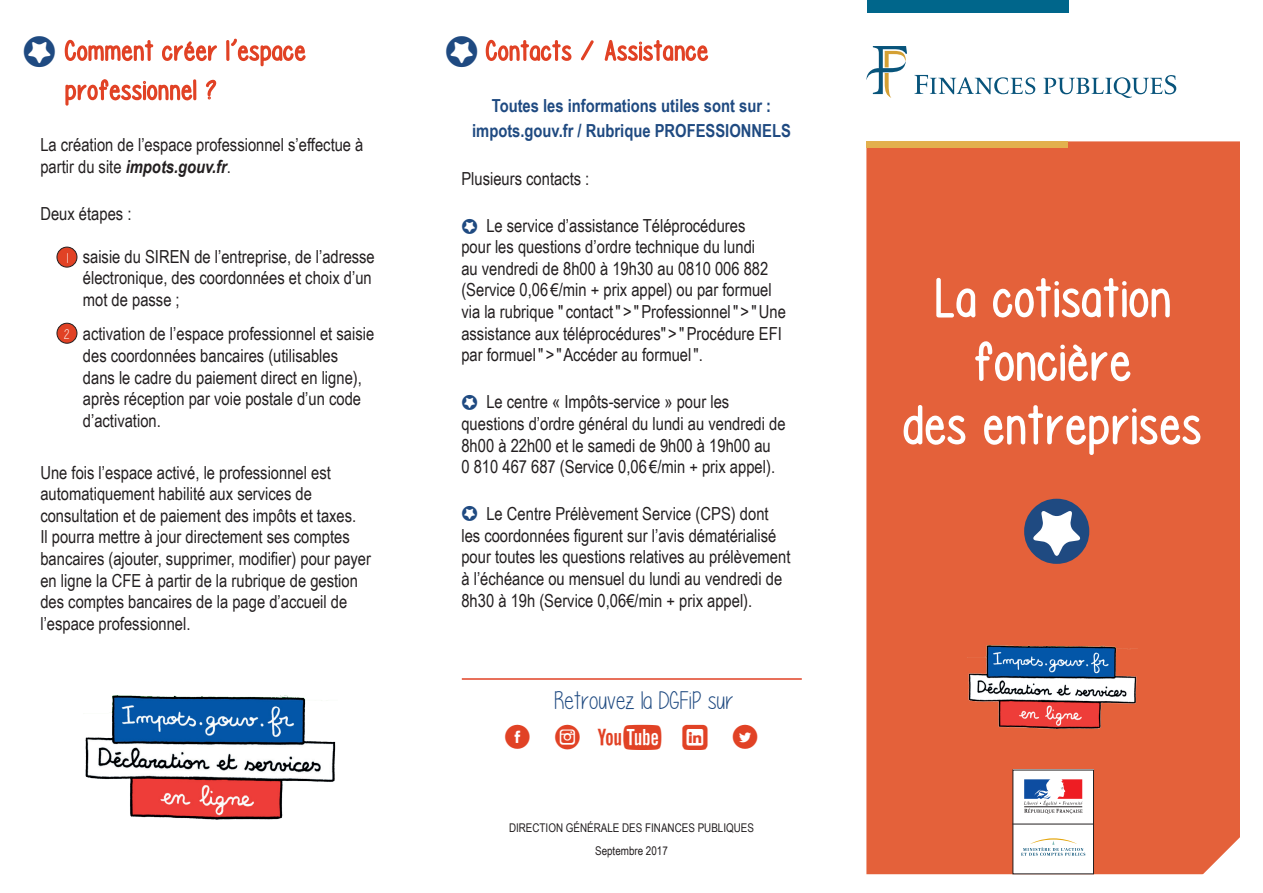
<style>
.page{position:relative;width:1263px;height:893px;background:#fff}
.page>*{position:absolute;margin:0;border:0;box-sizing:border-box;transform-origin:0 0}
.t1{font:65.1px "Stars for 3 DFX";color:#1f4a81}
.t2{font:37.5px "socialtype";color:#e14225}
.t3{font:30.9px "Stars for 3 DFX";color:#1f4a81}
.t4{font:25.5px "Please write me a song";color:#1f4a81}
.t5{font:18px/21.6px "Arial Narrow";color:#231f20}
.t6{font:700 18px/25.8px "Arial Narrow";color:#1f4a81;text-align:center}
.t7{font:15px "Stars for 3 DFX";color:#1f4a81}
.t8{font:14.25px "Please write me a song";color:#fff}
.t9{font:12px/23px "Arial Narrow";color:#231f20;text-align:center}
.s1{font-weight:700;font-style:italic}
.s2{font-family:"Sociallogostfb";font-size:30px}
</style>
<div class="page">
<div style="left:866px;top:141px;width:374px;height:733px;background:#e4613a"></div>
<div style="left:867px;top:0;width:201px;height:13px;background:#00668b"></div>
<div style="left:866px;top:141px;width:202px;height:6px;background:#e3b04e"></div>
<svg style="left:1200px;top:825px;width:40px;height:50px"></svg>
<svg style="left:914px;top:75px;width:121px;height:19px"></svg>
<svg style="left:1043px;top:75px;width:133px;height:23px"></svg>
<svg style="left:866px;top:46px;width:41px;height:52px"></svg>
<svg style="left:903px;top:276px;width:298px;height:329px;background:#e66f4b"></svg>
<div style="left:1031px;top:505px;width:53px;height:54px;background:#fff;border-radius:50%"></div>
<svg style="left:226px;top:38px;width:80px;height:29px"></svg>
<svg style="left:64px;top:39px;width:153px;height:67px"></svg>
<svg style="left:485px;top:39px;width:87px;height:22px"></svg>
<svg style="left:580px;top:40px;width:14px;height:21px"></svg>
<svg style="left:604px;top:40px;width:105px;height:22px"></svg>
<div style="left:57px;top:247px;width:20px;height:20px;background:#e14225;border-radius:50%"></div>
<div style="left:57px;top:247px;width:20px;height:20px;border:1px solid #231f20;border-radius:50%"></div>
<div style="left:57px;top:323px;width:20px;height:20px;background:#e14225;border-radius:50%"></div>
<div style="left:57px;top:323px;width:20px;height:20px;border:1px solid #231f20;border-radius:50%"></div>
<img style="left:967px;top:646px;width:170px;height:83px">
<hr style="left:462px;top:678px;width:340px;height:2px;background:#e14225">
<img style="left:85px;top:696px;width:251px;height:123px">
<div style="left:1013px;top:770px;width:81px;height:104px;background:#fff"></div>
<hr style="left:1012px;top:824px;width:82px;height:1px;background:#231f20">
<svg style="left:1021px;top:838px;width:64px;height:18px"></svg>
<svg style="left:1024px;top:779px;width:58px;height:35px"></svg>
<h3 class="t3" style="left:22px;top:36px;width:35px">Q</h3>
<h3 class="t3" style="left:445px;top:36px;width:35px">Q</h3>
<p class="t5" style="left:40px;top:133px;width:325px">La création de l’espace professionnel s’effectue à partir du site <span class="s1">impots.gouv.fr</span>.</p>
<p class="t5" style="left:40px;top:202px;width:93px">Deux étapes :</p>
<p class="t5" style="left:83px;top:245px;width:294px">saisie du SIREN de l’entreprise, de l’adresse électronique, des coordonnées et choix d’un mot de passe ;</p>
<p class="t5" style="left:83px;top:323px;width:293px">activation de l’espace professionnel et saisie des coordonnées bancaires (utilisables dans le cadre du paiement direct en ligne), après réception par voie postale d’un code d’activation.</p>
<p class="t5" style="left:40px;top:461px;width:332px">Une fois l’espace activé, le professionnel est automatiquement habilité aux services de consultation et de paiement des impôts et taxes.<br>Il pourra mettre à jour directement ses comptes bancaires (ajouter, supprimer, modifier) pour payer en ligne la CFE à partir de la rubrique de gestion des comptes bancaires de la page d’accueil de l’espace professionnel.</p>
<p class="t8" style="left:65px;top:251px;width:5px">1</p>
<p class="t8" style="left:64px;top:327px;width:8px">2</p>
<p class="t6" style="left:472px;top:91px;width:320px">Toutes les informations utiles sont sur : impots.gouv.fr / Rubrique PROFESSIONNELS</p>
<p class="t5" style="left:461px;top:167px;width:129px">Plusieurs contacts :</p>
<p class="t5" style="left:461px;top:214px;width:326px;text-indent:25px">Le service d’assistance Téléprocédures<br>pour les questions d’ordre technique du lundi<br>au vendredi de 8h00 à 19h30 au 0810 006 882 (Service 0,06 €/min + prix appel) ou par formuel via la rubrique " contact" &gt; "Professionnel" &gt; "Une assistance aux téléprocédures" &gt; "Procédure EFI par formuel" &gt; "Accéder au formuel".</p>
<p class="t5" style="left:461px;top:391px;width:326px;text-indent:25px">Le centre « Impôts-service » pour les questions d’ordre général du lundi au vendredi de 8h00 à 22h00 et le samedi de 9h00 à 19h00 au<br>0 810 467 687 (Service 0,06 €/min + prix appel).</p>
<p class="t5" style="left:461px;top:502px;width:331px;text-indent:25px">Le Centre Prélèvement Service (CPS) dont les coordonnées figurent sur l’avis dématérialisé pour toutes les questions relatives au prélèvement à l’échéance ou mensuel du lundi au vendredi de 8h30 à 19h (Service 0,06€/min + prix appel).</p>
<p class="t7" style="left:461px;top:219px;width:18px">Q</p>
<p class="t7" style="left:461px;top:395px;width:18px">Q</p>
<p class="t7" style="left:461px;top:506px;width:18px">Q</p>
<h3 class="t4" style="left:554px;top:688px;width:181px">Retrouvez la DGFiP sur</h3>
<h2 class="t2" style="left:502px;top:715px;width:260px">B V<span class="s2">B 1</span>A</h2>
<p class="t9" style="left:509px;top:815px;width:246px">DIRECTION GÉNÉRALE DES FINANCES PUBLIQUES<br>Septembre 2017</p>
<h1 class="t1" style="left:1021px;top:498px;width:73px">Q</h1>
</div>
